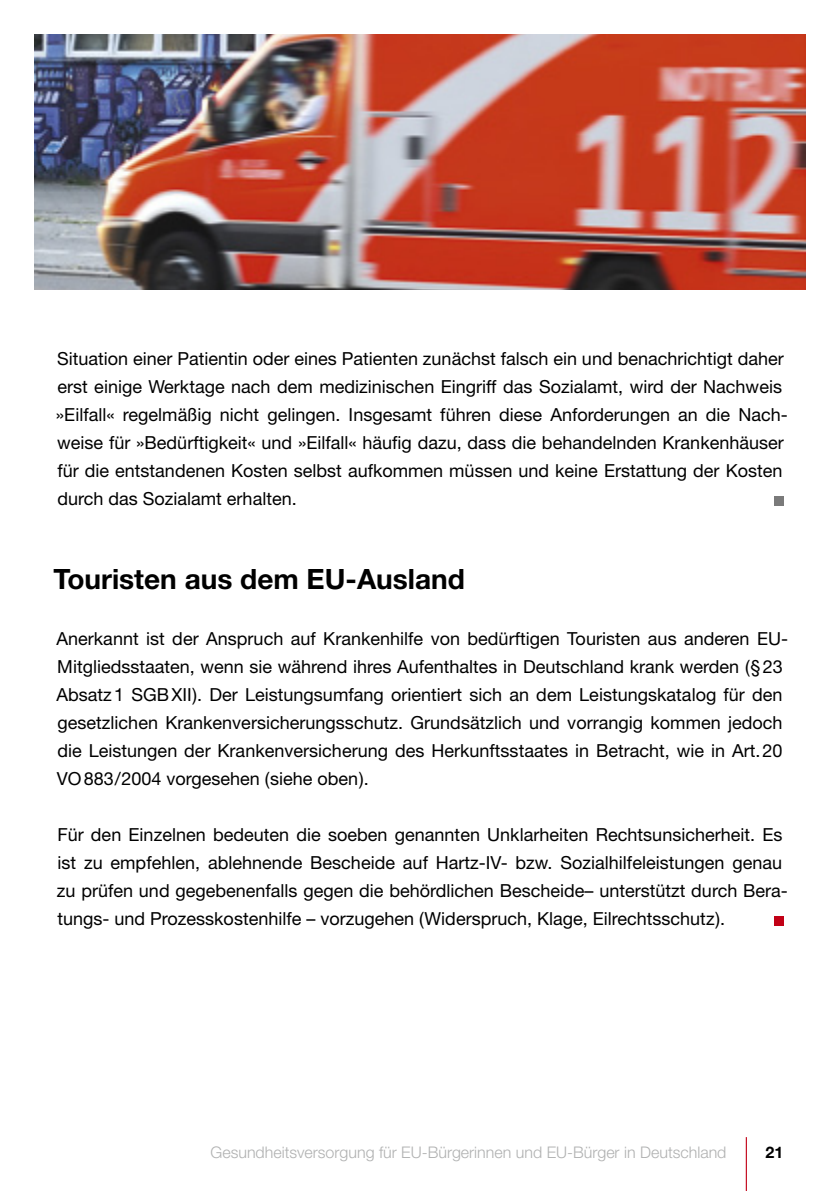
<style>
.page{position:relative;width:840px;height:1191px;background:#fff}
.page>*{position:absolute;margin:0;border:0;box-sizing:border-box;transform-origin:0 0}
._01_Headline_5__schw{font:700 28px "Helvetica Neue";color:#000}
._02_Copy{font:18px/28px "Helvetica Neue";color:#000}
._02_Copy_Anfang{font:18px/28px "Helvetica Neue";color:#000}
.t1{font:300 16px "Helvetica Neue CE";color:#b0b1b1}
.t2{font:700 16px "Helvetica Neue";color:#000}
</style>
<div class="page">
<hr style="left:745px;top:1137px;width:1px;height:54px;background:#c20016">
<div style="left:773px;top:496px;width:9px;height:9px;background:#7a7a7a"></div>
<div style="left:773px;top:916px;width:9px;height:9px;background:#c20016"></div>
<img style="left:34px;top:34px;width:771px;height:255px">
<p class="_02_Copy" style="left:56px;top:344px;width:733px">Situation einer Patientin oder eines Patienten zunächst falsch ein und benachrichtigt daher erst einige Werktage nach dem medizinischen Eingriff das Sozialamt, wird der Nachweis »Eilfall« regelmäßig nicht gelingen. Insgesamt führen diese Anforderungen an die Nach&shy;weise für »Bedürftigkeit« und »Eilfall« häufig dazu, dass die behandelnden Krankenhäuser für die entstandenen Kosten selbst aufkommen müssen und keine Erstattung der Kosten durch das Sozialamt erhalten.</p>
<p class="_01_Headline_5__schw" style="left:53px;top:562px;width:413px">Touristen aus dem EU-Ausland</p>
<p class="_02_Copy_Anfang" style="left:56px;top:624px;width:732px">Anerkannt ist der Anspruch auf Krankenhilfe von bedürftigen Touristen aus anderen EU-Mitgliedsstaaten, wenn sie während ihres Aufenthaltes in Deutschland krank werden (§23<br>Absatz1 SGBXII). Der Leistungsumfang orientiert sich an dem Leistungskatalog für den gesetzlichen Krankenversicherungsschutz. Grundsätzlich und vorrangig kommen jedoch die Leistungen der Krankenversicherung des Herkunftsstaates in Betracht, wie in Art.20<br>VO883/2004 vorgesehen (siehe oben).</p>
<p class="_02_Copy" style="left:57px;top:820px;width:732px">Für den Einzelnen bedeuten die soeben genannten Unklarheiten Rechtsunsicherheit. Es ist zu empfehlen, ablehnende Bescheide auf Hartz-IV- bzw. Sozialhilfeleistungen genau zu prüfen und gegebenenfalls gegen die behördlichen Bescheide– unterstützt durch Bera&shy;tungs- und Prozesskostenhilfe – vorzugehen (Widerspruch, Klage, Eilrechtsschutz).</p>
<p class="t1" style="left:210px;top:1142px;width:517px">Gesundheitsversorgung für EU-Bürgerinnen und EU-Bürger in Deutschland</p>
<p class="t2" style="left:765px;top:1141px;width:19px">21</p>
</div>
